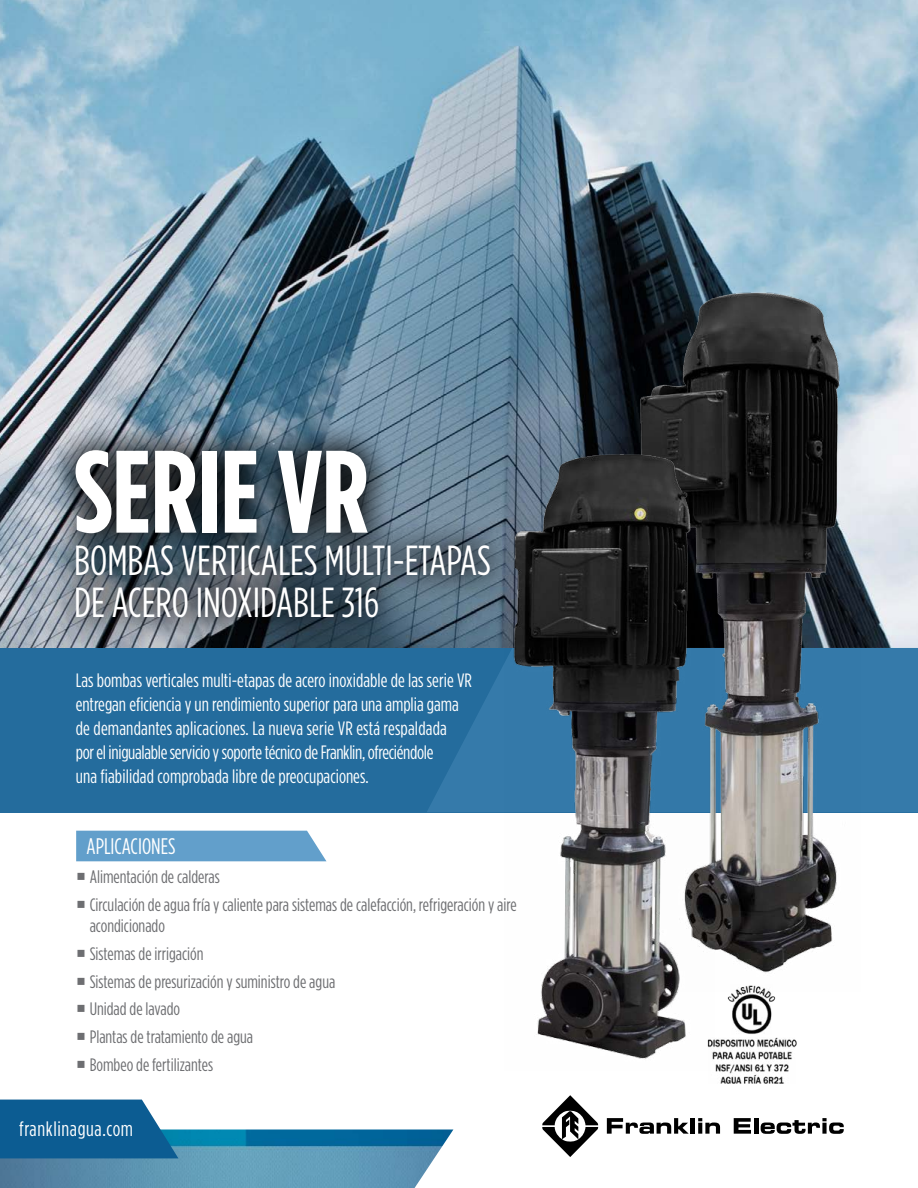
<style>
.page{position:relative;width:918px;height:1188px;background:#fff}
.page>*{position:absolute;margin:0;border:0;box-sizing:border-box;transform-origin:0 0}
.t1{font:700 117px "Gotham Condensed";color:#fff}
.t2{font:42px/42px "Gotham Condensed";color:#fff}
.t3{font:22.5px "Gotham Condensed";color:#fff}
.t4{font:20.7px "Gotham Condensed";letter-spacing:.03em;color:#fff}
.t5{font:19.35px/24px "Gotham Condensed";color:#fff}
.t6{font:18px/27.8px "Gotham Condensed";color:#6d6e71}
</style>
<div class="page">
<img style="left:0;top:0;width:918px;height:648px">
<svg style="left:607px;top:1118px;width:82px;height:16px"></svg>
<hr style="left:691px;top:1118px;width:4px;height:16px;background:#000">
<svg style="left:698px;top:1118px;width:22px;height:16px"></svg>
<svg style="left:734px;top:1118px;width:17px;height:16px"></svg>
<hr style="left:754px;top:1118px;width:4px;height:16px;background:#000">
<svg style="left:761px;top:1118px;width:83px;height:16px"></svg>
<svg style="left:542px;top:1095px;width:56px;height:62px"></svg>
<img style="left:0;top:1130px;width:453px;height:58px">
<svg style="left:0;top:1100px;width:178px;height:58px"></svg>
<div style="left:0;top:648px;width:918px;height:165px;background:#246c9d"></div>
<svg style="left:427px;top:648px;width:491px;height:164px;fill:#357aaa"></svg>
<svg style="left:47px;top:421px;width:472px;height:226px"></svg>
<div style="left:51px;top:425px;width:463px;height:216px;background:#000;opacity:.75"></div>
<img style="left:714px;top:992px;width:83px;height:92px">
<img style="left:619px;top:269px;width:242px;height:723px">
<img style="left:505px;top:437px;width:209px;height:623px">
<div style="left:76px;top:831px;width:250px;height:30px;background:#629fcb"></div>
<h1 class="t1" style="left:74px;top:423px;width:296px">SERIE VR</h1>
<h2 class="t2" style="left:74px;top:539px;width:418px">BOMBAS VERTICALES MULTI-ETAPAS<br>DE ACERO INOXIDABLE 316</h2>
<p class="t5" style="left:76px;top:669px;width:398px">Las bombas verticales multi-etapas de acero inoxidable de las serie VR entregan eficiencia y un rendimiento superior para una amplia gama de demandantes aplicaciones. La nueva serie VR está respaldada<br>por el inigualable servicio y soporte técnico de Franklin, ofreciéndole<br>una fiabilidad comprobada libre de preocupaciones.</p>
<p class="t3" style="left:87px;top:834px;width:90px">APLICACIONES</p>
<p class="t6" style="left:90px;top:863px;width:429px">Alimentación de calderas<br>Circulación de agua fría y caliente para sistemas de calefacción, refrigeración y aire</p>
<p class="t6" style="left:90px;top:912px;width:247px">acondicionado<br>Sistemas de irrigación<br>Sistemas de presurización y suministro de agua<br>Unidad de lavado<br>Plantas de tratamiento de agua<br>Bombeo de fertilizantes</p>
<p class="t4" style="left:19px;top:1117px;width:115px">franklinagua.com</p>
</div>
